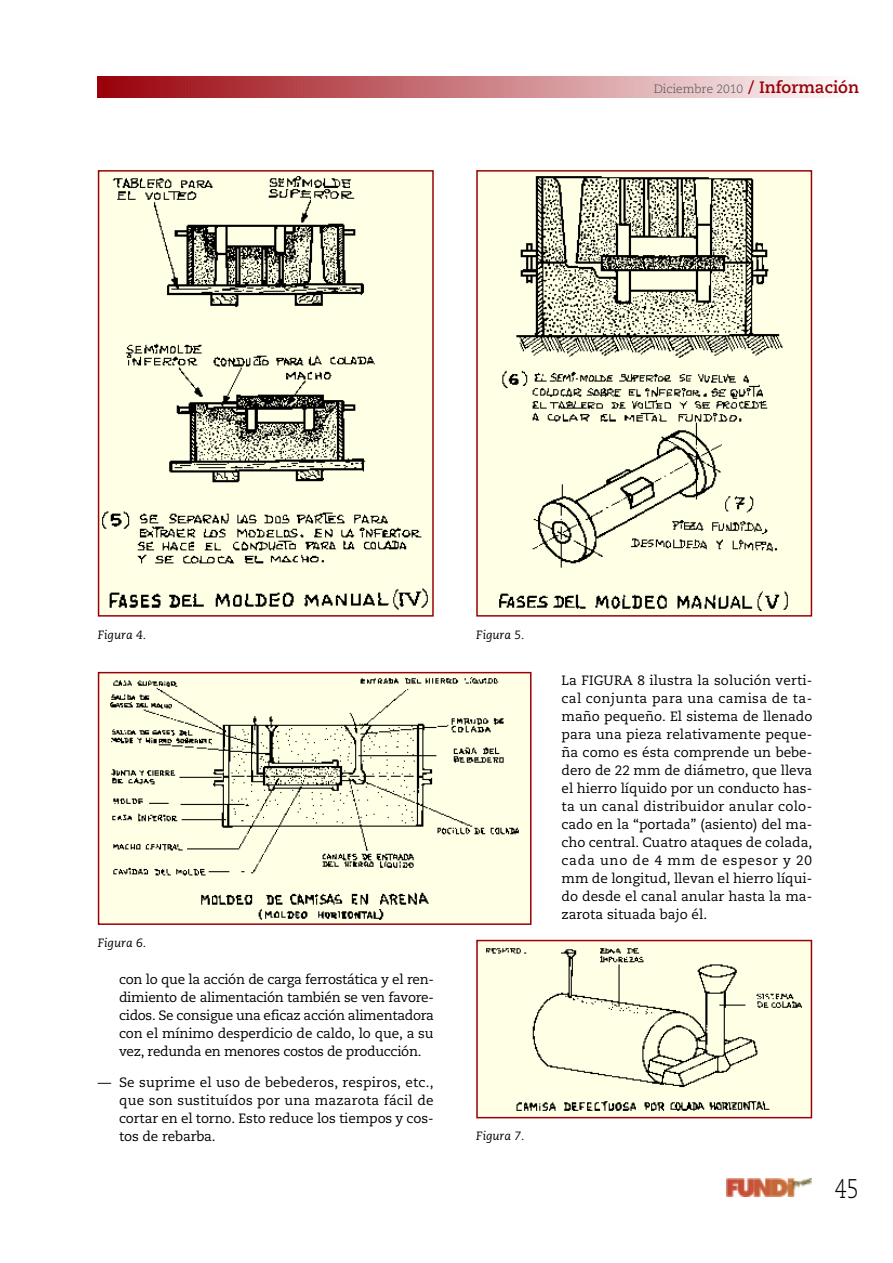
<style>
.page{position:relative;width:893px;height:1263px;background:#fff}
.page>*{position:absolute;margin:0;border:0;box-sizing:border-box;transform-origin:0 0}
.t1{font:300 27px "Caecilia";color:#000;scale:.8 1}
.t2{font:13.5px/18px "Caecilia";letter-spacing:-.005em;color:#000;text-align:justify}
.t3{font:italic 12px "Caecilia";color:#000}
.t4{font:300 12px "Caecilia";color:#4d4d4d}
.s1{font-weight:700;font-size:16.5px;color:#990009}
</style>
<div class="page">
<img style="left:102px;top:176px;width:328px;height:435px">
<div style="left:98px;top:170px;width:336px;height:447px;border:2px solid #990009"></div>
<div style="left:477px;top:171px;width:334px;height:445px;background:#ffffe6"></div>
<img style="left:499px;top:176px;width:289px;height:435px">
<div style="left:476px;top:170px;width:336px;height:447px;border:2px solid #990009"></div>
<div style="left:99px;top:673px;width:432px;height:251px;background:#ffffe6"></div>
<img style="left:110px;top:677px;width:409px;height:243px">
<div style="left:98px;top:672px;width:433px;height:253px;border:2px solid #990009"></div>
<div style="left:477px;top:940px;width:334px;height:178px;background:#ffffe6"></div>
<img style="left:486px;top:948px;width:316px;height:163px">
<div style="left:476px;top:940px;width:336px;height:178px;border:2px solid #990009"></div>
<svg style="left:98px;top:77px;width:730px;height:21px;background:#c97a7f"></svg>
<img style="left:726px;top:1178px;width:85px;height:18px">
<p class="t4" style="left:654px;top:84px;width:207px">Diciembre 2010 <span class="s1">/ Información</span></p>
<p class="t3" style="left:98px;top:629px;width:50px">Figura 4.</p>
<p class="t3" style="left:476px;top:629px;width:50px">Figura 5.</p>
<p class="t3" style="left:98px;top:938px;width:50px">Figura 6.</p>
<p class="t2" style="left:119px;top:971px;width:316px">con lo que la acción de carga ferrostática y el ren&shy;dimiento de alimentación también se ven favore&shy;cidos. Se consigue una eficaz acción alimentadora con el mínimo desperdicio de caldo, lo que, a su vez, redunda en menores costos de producción.</p>
<p class="t2" style="left:119px;top:1074px;width:316px;text-indent:-21px">— Se suprime el uso de bebederos, respiros, etc., que son sustituídos por una mazarota fácil de cortar en el torno. Esto reduce los tiempos y cos&shy;tos de rebarba.</p>
<p class="t3" style="left:476px;top:1131px;width:50px">Figura 7.</p>
<p class="t2" style="left:561px;top:672px;width:252px">La FIGURA 8 ilustra la solución verti&shy;cal conjunta para una camisa de ta&shy;maño pequeño. El sistema de llenado para una pieza relativamente peque&shy;ña como es ésta comprende un bebe&shy;dero de 22 mm de diámetro, que lleva el hierro líquido por un conducto has&shy;ta un canal distribuidor anular colo&shy;cado en la “portada” (asiento) del ma&shy;cho central. Cuatro ataques de colada, cada uno de 4 mm de espesor y 20 mm de longitud, llevan el hierro líqui&shy;do desde el canal anular hasta la ma&shy;zarota situada bajo él.</p>
<p class="t1" style="left:835px;top:1177px;width:32px">45</p>
</div>
